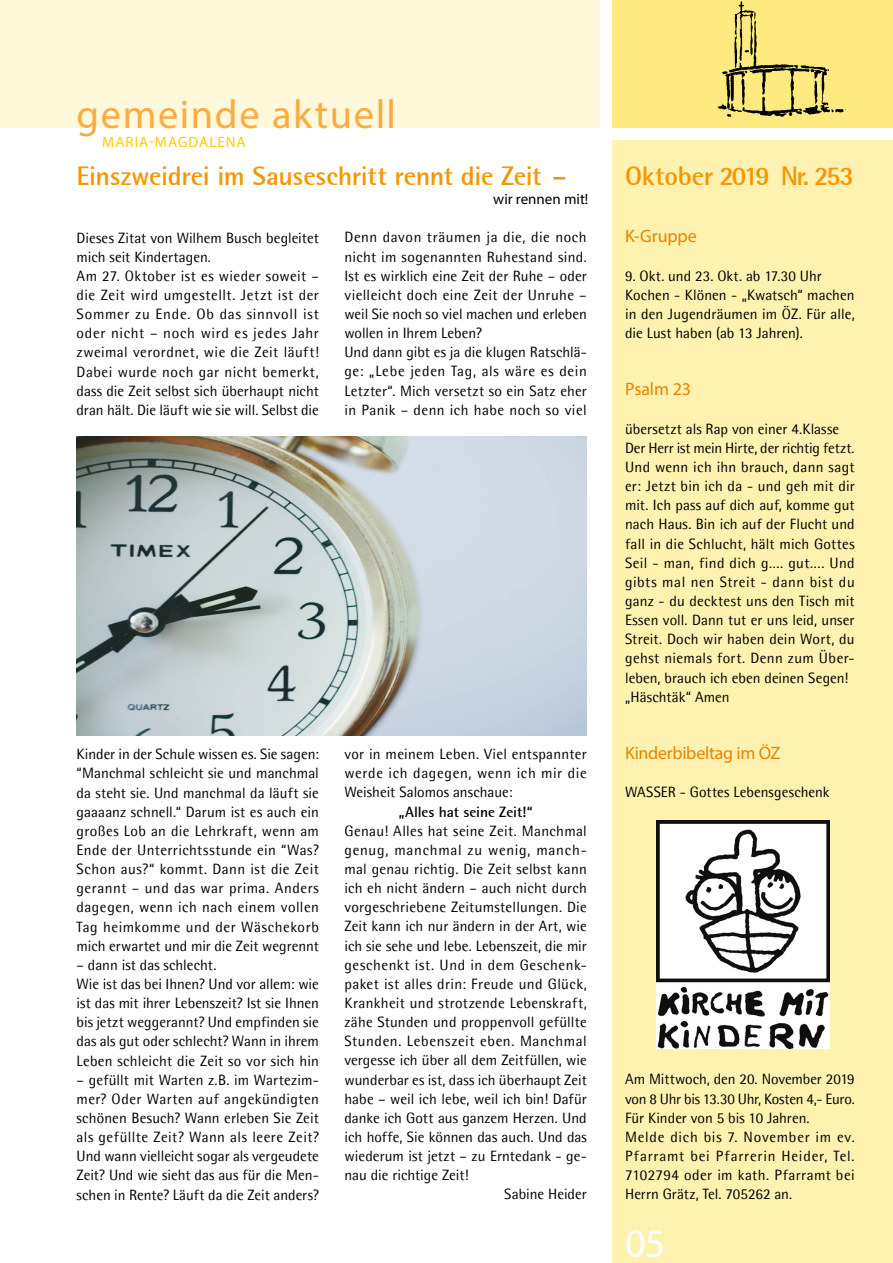
<style>
.page{position:relative;width:893px;height:1263px;background:#fff}
.page>*{position:absolute;margin:0;border:0;box-sizing:border-box;transform-origin:0 0}
.t1{font:40.5px "Myriad Pro";letter-spacing:.04em;color:#f8ac41}
.t2{font:40.5px "Myriad Pro";color:#fff}
.t3{font:700 27px "Rotis Semi Sans 55";letter-spacing:-.015em;color:#f49600}
.t4{font:700 27px "Rotis Semi Sans 55";letter-spacing:-.035em;color:#f49600}
.t5{font:18px "Myriad Pro";letter-spacing:-.015em;color:#eb8300}
.t6{font:15px/19.2px "Rotis Semi Sans";letter-spacing:.01em;color:#000}
.t7{font:15px "Rotis Semi Sans";letter-spacing:.03em;color:#000}
.t8{font:15px "Rotis Semi Sans";letter-spacing:.04em;color:#000}
.t9{font:15px "Rotis Semi Sans";letter-spacing:.035em;color:#000}
.t10{font:15px "Rotis Semi Sans";letter-spacing:.05em;color:#000}
.t11{font:700 15px "Rotis Semi Sans 55";letter-spacing:-.005em;color:#000}
.t12{font:15px "Myriad Pro";letter-spacing:.065em;color:#fc0}
.t13{font:15px "Myriad Pro";color:#000}
</style>
<div class="page">
<div style="left:612px;top:0;width:281px;height:128px;background:#ffea80"></div>
<div style="left:0;top:0;width:600px;height:128px;background:#fff8da"></div>
<div style="left:612px;top:140px;width:281px;height:1123px;background:#fff1b0"></div>
<img style="left:717px;top:1px;width:129px;height:116px">
<img style="left:77px;top:437px;width:510px;height:299px">
<img style="left:656px;top:821px;width:173px;height:227px">
<h1 class="t1" style="left:77px;top:89px;width:321px">gemeinde aktuell</h1>
<h2 class="t3" style="left:77px;top:159px;width:491px">Einszweidrei im Sauseschritt rennt die Zeit –</h2>
<h2 class="t4" style="left:625px;top:159px;width:230px">Oktober 2019 Nr. 253</h2>
<p class="t13" style="left:493px;top:190px;width:97px">wir rennen mit!</p>
<p class="t6" style="left:344px;top:228px;width:244px">Denn davon träumen ja die, die noch nicht im sogenannten Ruhestand sind.<br>Ist es wirklich eine Zeit der Ruhe – oder vielleicht doch eine Zeit der Unruhe – weil Sie noch so viel machen und erleben wollen in Ihrem Leben?<br>Und dann gibt es ja die klugen Ratschlä&shy;ge: „Lebe jeden Tag, als wäre es dein Letzter“. Mich versetzt so ein Satz eher in Panik – denn ich habe noch so viel</p>
<p class="t12" style="left:102px;top:132px;width:145px">MARIA-MAGDALENA</p>
<p class="t5" style="left:625px;top:225px;width:73px">K-Gruppe</p>
<p class="t6" style="left:625px;top:266px;width:231px">9. Okt. und 23. Okt. ab 17.30 Uhr<br>Kochen - Klönen - „Kwatsch“ machen in den Jugendräumen im ÖZ. Für alle, die Lust haben (ab 13 Jahren).</p>
<p class="t6" style="left:77px;top:228px;width:244px">Dieses Zitat von Wilhem Busch begleitet mich seit Kindertagen.<br>Am 27. Oktober ist es wieder soweit – die Zeit wird umgestellt. Jetzt ist der Sommer zu Ende. Ob das sinnvoll ist oder nicht – noch wird es jedes Jahr zweimal verordnet, wie die Zeit läuft!<br>Dabei wurde noch gar nicht bemerkt, dass die Zeit selbst sich überhaupt nicht dran hält. Die läuft wie sie will. Selbst die</p>
<p class="t5" style="left:625px;top:378px;width:68px">Psalm 23</p>
<p class="t6" style="left:625px;top:419px;width:231px">übersetzt als Rap von einer 4.Klasse Der Herr ist mein Hirte, der richtig fetzt.<br>Und wenn ich ihn brauch, dann sagt er: Jetzt bin ich da - und geh mit dir mit. Ich pass auf dich auf, komme gut nach Haus. Bin ich auf der Flucht und fall in die Schlucht, hält mich Gottes Seil - man, find dich g.... gut.... Und gibts mal nen Streit - dann bist du ganz - du decktest uns den Tisch mit Essen voll. Dann tut er uns leid, unser Streit. Doch wir haben dein Wort, du gehst niemals fort. Denn zum Über&shy;leben, brauch ich eben deinen Segen! „Häschtäk“ Amen</p>
<p class="t6" style="left:77px;top:744px;width:244px;text-align:justify">Kinder in der Schule wissen es. Sie sagen: “Manchmal schleicht sie und manchmal da steht sie. Und manchmal da läuft sie gaaaanz schnell.“ Darum ist es auch ein großes Lob an die Lehrkraft, wenn am Ende der Unterrichtsstunde ein “Was?<br>Schon aus?“ kommt. Dann ist die Zeit gerannt – und das war prima. Anders dagegen, wenn ich nach einem vollen Tag heimkomme und der Wäschekorb mich erwartet und mir die Zeit wegrennt</p>
<p class="t6" style="left:77px;top:955px;width:244px">– dann ist das schlecht.<br>Wie ist das bei Ihnen? Und vor allem: wie ist das mit ihrer Lebenszeit? Ist sie Ihnen bis jetzt weggerannt? Und empfinden sie das als gut oder schlecht? Wann in ihrem Leben schleicht die Zeit so vor sich hin</p>
<p class="t6" style="left:77px;top:1070px;width:244px;text-align:justify">– gefüllt mit Warten z.B. im Wartezim&shy;mer? Oder Warten auf angekündigten schönen Besuch? Wann erleben Sie Zeit als gefüllte Zeit? Wann als leere Zeit?<br>Und wann vielleicht sogar als vergeudete Zeit? Und wie sieht das aus für die Men&shy;schen in Rente? Läuft da die Zeit anders?</p>
<p class="t6" style="left:344px;top:744px;width:244px;text-align:justify">vor in meinem Leben. Viel entspannter werde ich dagegen, wenn ich mir die Weisheit Salomos anschaue:</p>
<p class="t11" style="left:399px;top:802px;width:135px">„Alles hat seine Zeit!“</p>
<p class="t6" style="left:344px;top:821px;width:244px">Genau! Alles hat seine Zeit. Manchmal</p>
<p class="t10" style="left:344px;top:841px;width:244px">genug, manchmal zu wenig, manch-</p>
<p class="t6" style="left:344px;top:859px;width:244px">mal genau richtig. Die Zeit selbst kann</p>
<p class="t6" style="left:344px;top:878px;width:244px">ich eh nicht ändern – auch nicht durch</p>
<p class="t6" style="left:344px;top:897px;width:244px">vorgeschriebene Zeitumstellungen. Die</p>
<p class="t6" style="left:344px;top:916px;width:244px">Zeit kann ich nur ändern in der Art, wie</p>
<p class="t6" style="left:344px;top:936px;width:244px">ich sie sehe und lebe. Lebenszeit, die mir</p>
<p class="t9" style="left:344px;top:956px;width:244px">geschenkt ist. Und in dem Geschenk-</p>
<p class="t7" style="left:344px;top:975px;width:244px">paket ist alles drin: Freude und Glück,</p>
<p class="t6" style="left:344px;top:993px;width:244px">Krankheit und strotzende Lebenskraft,</p>
<p class="t6" style="left:344px;top:1012px;width:244px">zähe Stunden und proppenvoll gefüllte</p>
<p class="t8" style="left:344px;top:1032px;width:244px">Stunden. Lebenszeit eben. Manchmal</p>
<p class="t6" style="left:344px;top:1050px;width:244px">vergesse ich über all dem Zeitfüllen, wie</p>
<p class="t6" style="left:344px;top:1070px;width:244px">wunderbar es ist, dass ich überhaupt Zeit</p>
<p class="t6" style="left:344px;top:1089px;width:244px">habe – weil ich lebe, weil ich bin! Dafür</p>
<p class="t6" style="left:344px;top:1108px;width:244px">danke ich Gott aus ganzem Herzen. Und</p>
<p class="t6" style="left:344px;top:1127px;width:244px">ich hoffe, Sie können das auch. Und das</p>
<p class="t6" style="left:344px;top:1146px;width:244px">wiederum ist jetzt – zu Erntedank - ge-</p>
<p class="t6" style="left:344px;top:1165px;width:126px">nau die richtige Zeit!</p>
<p class="t6" style="left:504px;top:1184px;width:84px">Sabine Heider</p>
<p class="t5" style="left:625px;top:742px;width:157px">Kinderbibeltag im ÖZ</p>
<p class="t6" style="left:625px;top:782px;width:206px">WASSER - Gottes Lebensgeschenk</p>
<p class="t6" style="left:625px;top:1069px;width:231px">Am Mittwoch, den 20. November 2019 von 8 Uhr bis 13.30 Uhr, Kosten 4,- Euro.<br>Fü r Kinder von 5 bis 10 Jahren.<br>Melde dich bis 7. November im ev.<br>Pfarramt bei Pfarrerin Heider, Tel.<br>7102794 oder im kath. Pfarramt bei Herrn Grätz, Tel. 705262 an.</p>
<h1 class="t2" style="left:625px;top:1218px;width:42px">05</h1>
</div>
